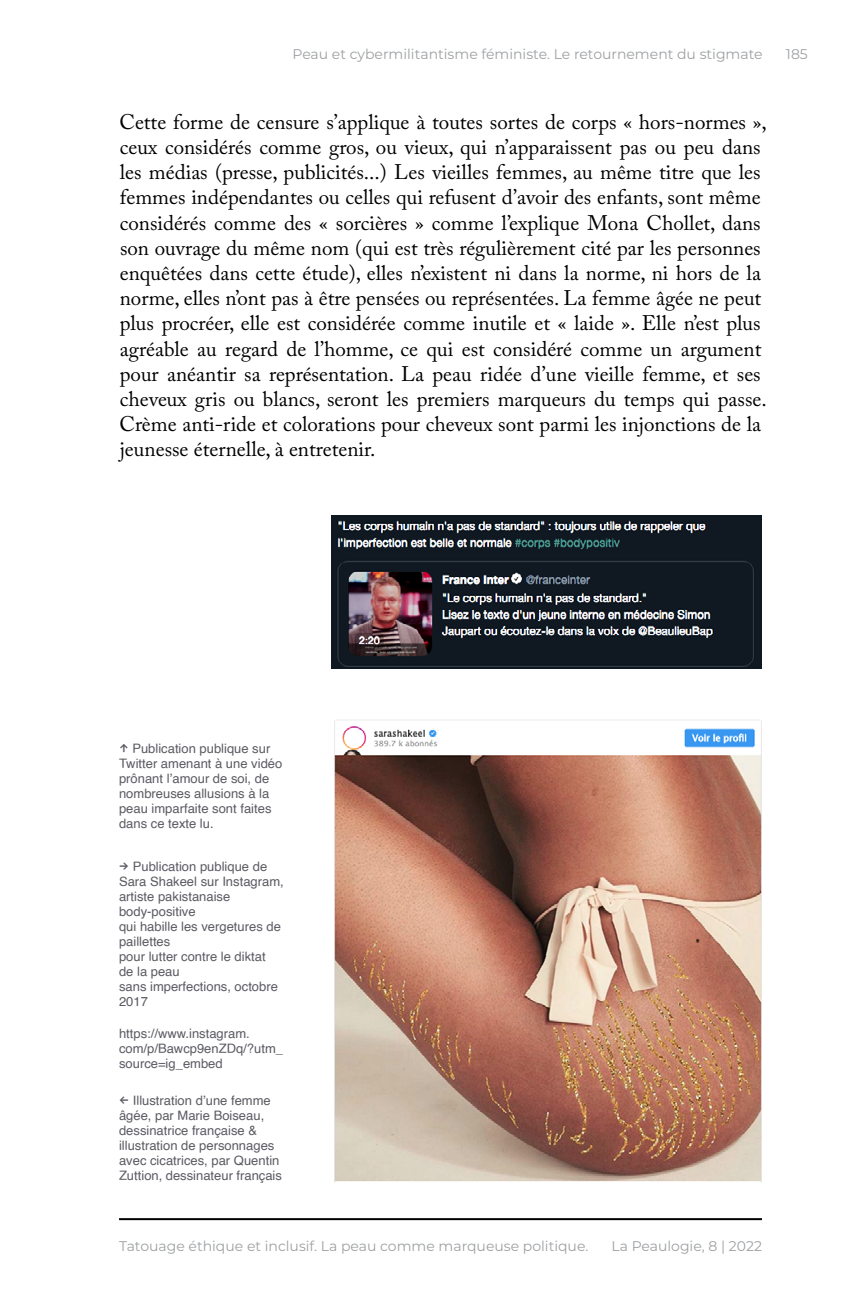
<style>
.page{position:relative;width:864px;height:1296px;background:#fff}
.page>*{position:absolute;margin:0;border:0;box-sizing:border-box;transform-origin:0 0}
.t1{font:21px/25.2px "Adobe Caslon Pro";color:#000}
.t2{font:14px "Montserrat";color:#9da0a3}
.t3{font:13px/15px "Helvetica";color:#5a5a62}
.s1{font-family:"Merriweather";font-weight:700}
</style>
<div class="page">
<hr style="left:119px;top:1218px;width:643px;height:2px;background:#000">
<img style="left:331px;top:515px;width:431px;height:154px">
<img style="left:334px;top:720px;width:428px;height:463px">
<p class="t2" style="left:293px;top:44px;width:472px">Peau et cybermilitantisme féministe. Le retournement du stigmate</p>
<p class="t2" style="left:786px;top:44px;width:23px">185</p>
<p class="t1" style="left:119px;top:109px;width:649px">Cette forme de censure s’applique à toutes sortes de corps « hors‑normes », ceux considérés comme gros, ou vieux, qui n’apparaissent pas ou peu dans les médias (presse, publicités...) Les vieilles femmes, au même titre que les femmes indépendantes ou celles qui refusent d’avoir des enfants, sont même considérés comme des « sorcières » comme l’explique Mona Chollet, dans son ouvrage du même nom (qui est très régulièrement cité par les personnes enquêtées dans cette étude), elles n’existent ni dans la norme, ni hors de la norme, elles n’ont pas à être pensées ou représentées. La femme âgée ne peut plus procréer, elle est considérée comme inutile et « laide ». Elle n’est plus agréable au regard de l’homme, ce qui est considéré comme un argument pour anéantir sa représentation. La peau ridée d’une vieille femme, et ses cheveux gris ou blancs, seront les premiers marqueurs du temps qui passe.<br>Crème anti‑ride et colorations pour cheveux sont parmi les injonctions de la jeunesse éternelle, à entretenir.</p>
<p class="t3" style="left:119px;top:742px;width:165px"><span class="s1">↑</span> Publication publique sur<br>Twitter amenant à une vidéo prônant l’amour de soi, de nombreuses allusions à la peau imparfaite sont faites dans ce texte lu.</p>
<p class="t3" style="left:119px;top:859px;width:166px"><span class="s1">→</span> Publication publique de<br>Sara Shakeel sur Instagram, artiste pakistanaise body‑positive<br>qui habille les vergetures de paillettes<br>pour lutter contre le diktat<br>de la peau<br>sans imperfections, octobre<br>2017</p>
<p class="t3" style="left:119px;top:1026px;width:166px">https://www.instagram. com/p/Bawcp9enZDq/?utm_ source=ig_embed</p>
<p class="t3" style="left:119px;top:1093px;width:164px"><span class="s1">←</span> Illustration d’une femme âgée, par Marie Boiseau, dessinatrice française &amp; illustration de personnages avec cicatrices, par Quentin<br>Zuttion, dessinateur français</p>
<p class="t2" style="left:119px;top:1237px;width:471px">Tatouage éthique et inclusif. La peau comme marqueuse politique.</p>
<p class="t2" style="left:612px;top:1237px;width:152px">La Peaulogie, 8 | 2022</p>
</div>
